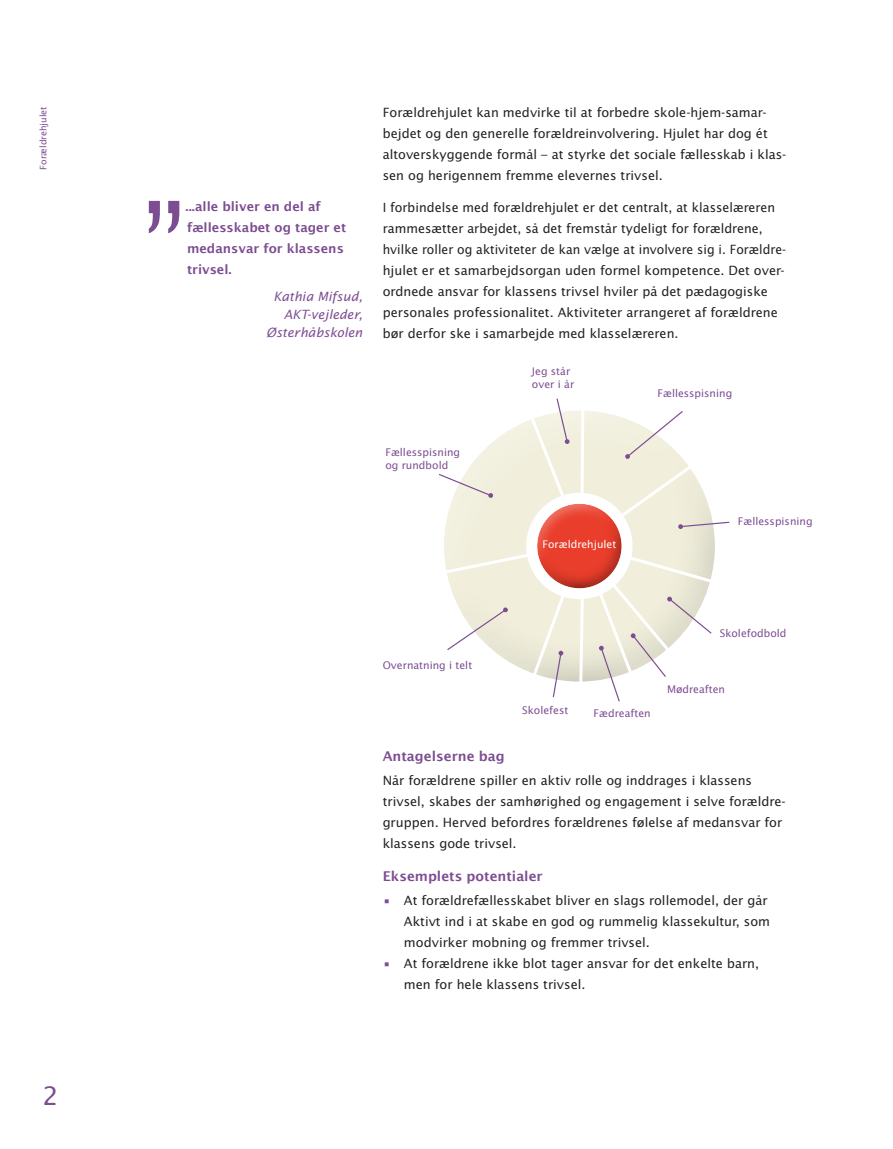
<style>
.page{position:relative;width:893px;height:1149px;background:#fff}
.page>*{position:absolute;margin:0;border:0;box-sizing:border-box;transform-origin:0 0}
.Citat{font:127.95px "Lucida Sans";color:#7d4d92;scale:.9 1}
.t1{font:25.5px "Lucida Sans Std";color:#7d4d92}
.Mellem{font:600 13.5px "Lucida Sans";color:#7d4d92}
.Brød{font:12.75px/21px "Lucida Sans Std";color:#231f20}
.Citat-2{font:600 12.75px/21px "Lucida Sans";color:#7d4d92}
.signatur{font:italic 12.75px "Lucida Sans Std";color:#7d4d92}
.Tabel{font:10.5px "Lucida Sans Std";color:#7d4d92}
.Tabel-2{font:10.5px "Lucida Sans Std";color:#fff}
.Kapiteltext{font:9px "Lucida Sans Std";color:#7d4d92}
.s1{color:#7d4d92}
</style>
<div class="page">
<div style="left:443px;top:407px;width:266px;height:212px;background:#fff;opacity:.65"></div>
<div style="left:443px;top:437px;width:274px;height:245px;background:#231f20;opacity:.24"></div>
<div style="left:526px;top:492px;width:106px;height:107px;background:#fff;border-radius:50%"></div>
<div style="left:536px;top:500px;width:86px;height:69px;background:#fff;opacity:.75"></div>
<div style="left:536px;top:510px;width:87px;height:79px;background:#231f20;opacity:.75"></div>
<svg style="left:443px;top:551px;width:89px;height:24px"></svg>
<svg style="left:579px;top:407px;width:7px;height:86px"></svg>
<svg style="left:578px;top:599px;width:7px;height:83px"></svg>
<svg style="left:617px;top:409px;width:113px;height:120px"></svg>
<svg style="left:528px;top:398px;width:42px;height:102px"></svg>
<svg style="left:439px;top:472px;width:54px;height:25px"></svg>
<svg style="left:446px;top:607px;width:62px;height:44px"></svg>
<svg style="left:531px;top:591px;width:36px;height:107px"></svg>
<svg style="left:596px;top:554px;width:119px;height:148px"></svg>
<p class="Kapiteltext" style="left:38px;top:170px;width:65px;rotate:-90deg">Forældrehjulet</p>
<p class="Brød" style="left:383px;top:102px;width:405px">Forældrehjulet kan medvirke til at forbedre skole-hjem-samar&shy;bejdet og den generelle forældreinvolvering. Hjulet har dog ét altoverskyggende formål – at styrke det sociale fællesskab i klas&shy;sen og herigennem fremme elevernes trivsel.</p>
<p class="Brød" style="left:383px;top:197px;width:405px">I forbindelse med forældrehjulet er det centralt, at klasselæreren rammesætter arbejdet, så det fremstår tydeligt for forældrene, hvilke roller og aktiviteter de kan vælge at involvere sig i. Forældre&shy;hjulet er et samarbejdsorgan uden formel kompetence. Det over&shy;ordnede ansvar for klassens trivsel hviler på det pædagogiske personales professionalitet. Aktiviteter arrangeret af forældrene bør derfor ske i samarbejde med klasselæreren.</p>
<p class="Citat" style="left:143px;top:181px;width:49px">”</p>
<p class="Citat-2" style="left:186px;top:196px;width:162px">...alle bliver en del af fællesskabet og tager et medansvar for klassens trivsel.</p>
<p class="signatur" style="left:273px;top:289px;width:91px">Kathia Mifsud,</p>
<p class="signatur" style="left:284px;top:307px;width:80px">AKT-vejleder,</p>
<p class="signatur" style="left:266px;top:325px;width:98px">Østerhåbskolen</p>
<p class="Tabel" style="left:385px;top:446px;width:76px">Fællesspisning</p>
<p class="Tabel" style="left:385px;top:459px;width:64px">og rundbold</p>
<p class="Tabel" style="left:383px;top:659px;width:91px">Overnatning i telt</p>
<p class="Tabel" style="left:532px;top:364px;width:40px">Jeg står</p>
<p class="Tabel" style="left:532px;top:378px;width:44px">over i år</p>
<p class="Tabel" style="left:657px;top:386px;width:76px">Fællesspisning</p>
<p class="Tabel-2" style="left:542px;top:538px;width:75px">Forældrehjulet</p>
<p class="Tabel" style="left:738px;top:514px;width:76px">Fællesspisning</p>
<p class="Tabel" style="left:720px;top:626px;width:68px">Skolefodbold</p>
<p class="Tabel" style="left:522px;top:703px;width:48px">Skolefest</p>
<p class="Tabel" style="left:594px;top:707px;width:59px">Fædreaften</p>
<p class="Tabel" style="left:667px;top:682px;width:59px">Mødreaften</p>
<p class="t1" style="left:43px;top:1080px;width:18px">2</p>
<p class="Mellem" style="left:383px;top:748px;width:123px">Antagelserne bag</p>
<p class="Brød" style="left:383px;top:769px;width:404px">Når forældrene spiller en aktiv rolle og inddrages i klassens trivsel, skabes der samhørighed og engagement i selve forældre&shy;gruppen. Herved befordres forældrenes følelse af medansvar for klassens gode trivsel.</p>
<p class="Mellem" style="left:383px;top:867px;width:162px">Eksemplets potentialer</p>
<p class="Brød" style="left:404px;top:889px;width:368px;text-indent:-21px"><span class="s1">•</span> At forældrefællesskabet bliver en slags rollemodel, der går<br>Aktivt ind i at skabe en god og rummelig klassekultur, som modvirker mobning og fremmer trivsel.</p>
<p class="Brød" style="left:404px;top:952px;width:357px;text-indent:-21px"><span class="s1">•</span> At forældrene ikke blot tager ansvar for det enkelte barn, men for hele klassens trivsel.</p>
</div>
